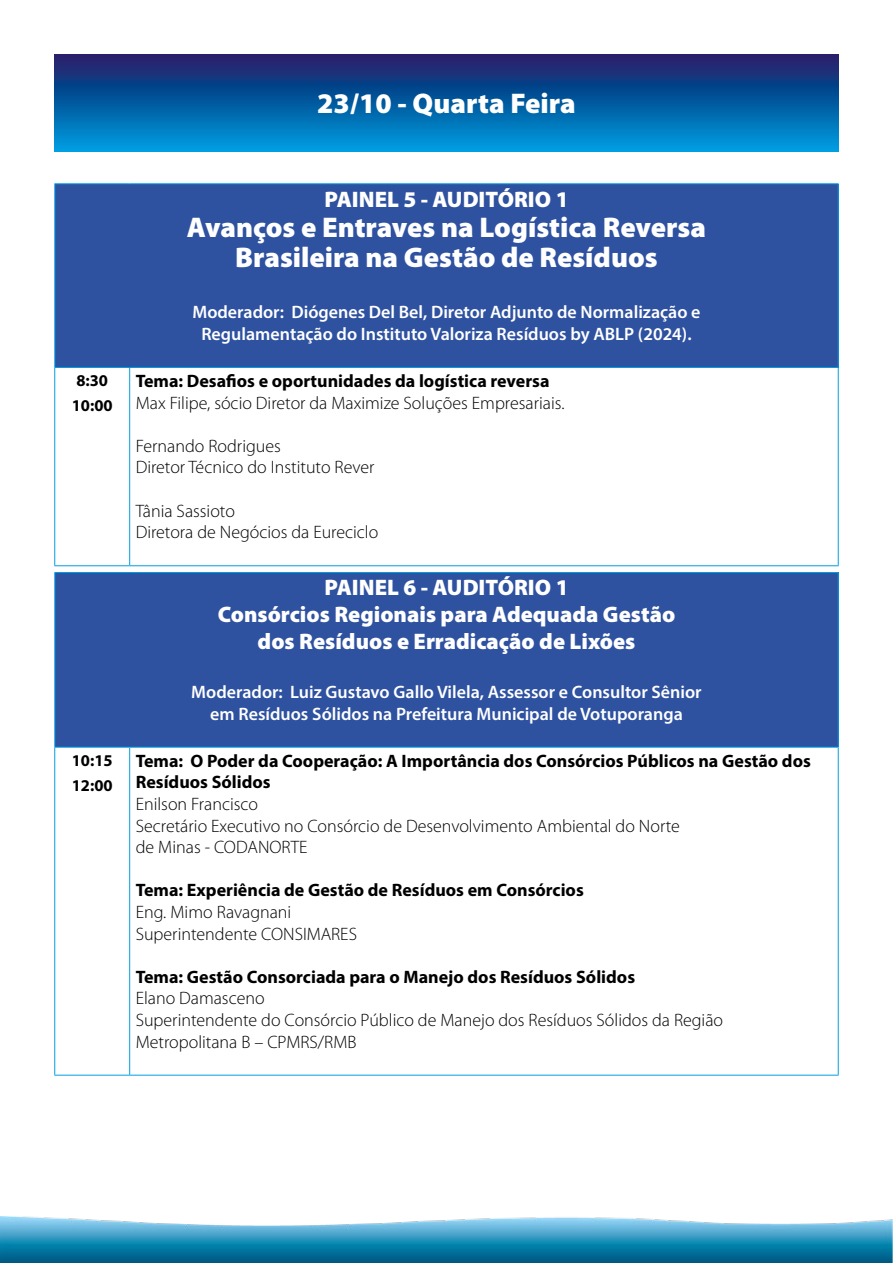
<style>
.page{position:relative;width:893px;height:1263px;background:#fff}
.page>*{position:absolute;margin:0;border:0;box-sizing:border-box;transform-origin:0 0}
.t1{font:900 28.5px/30px "Myriad Pro";color:#fff;text-align:center}
.t2{font:900 22.5px/27px "Myriad Pro";color:#fff;text-align:center}
.t3{font:300 18px/21.6px "Myriad Pro";color:#000}
.t4{font:700 18px/21.6px "Myriad Pro";color:#000}
.t5{font:600 18px/21.6px "Myriad Pro";color:#fff;text-align:center}
.t6{font:700 16.5px/25.5px "Myriad Pro";color:#000}
</style>
<div class="page">
<img style="left:0;top:1216px;width:893px;height:47px">
<svg style="left:54px;top:54px;width:785px;height:97px;background:#095aa0"></svg>
<div style="left:55px;top:184px;width:783px;height:183px;background:#2f52a0"></div>
<hr style="left:54px;top:183px;width:76px;height:1px;background:#009fe3">
<hr style="left:54px;top:184px;width:1px;height:183px;background:#009fe3">
<hr style="left:130px;top:183px;width:709px;height:1px;background:#009fe3">
<hr style="left:838px;top:184px;width:1px;height:183px;background:#009fe3">
<hr style="left:54px;top:367px;width:76px;height:1px;background:#009fe3">
<hr style="left:54px;top:368px;width:1px;height:197px;background:#009fe3">
<hr style="left:130px;top:367px;width:709px;height:1px;background:#009fe3">
<hr style="left:129px;top:368px;width:1px;height:197px;background:#009fe3">
<hr style="left:838px;top:368px;width:1px;height:197px;background:#009fe3">
<hr style="left:54px;top:565px;width:76px;height:1px;background:#009fe3">
<hr style="left:130px;top:565px;width:709px;height:1px;background:#009fe3">
<div style="left:55px;top:572px;width:783px;height:175px;background:#2f52a0"></div>
<hr style="left:54px;top:572px;width:76px;height:1px;background:#009fe3">
<hr style="left:54px;top:573px;width:1px;height:174px;background:#009fe3">
<hr style="left:130px;top:572px;width:709px;height:1px;background:#009fe3">
<hr style="left:838px;top:573px;width:1px;height:174px;background:#009fe3">
<hr style="left:54px;top:747px;width:76px;height:1px;background:#009fe3">
<hr style="left:54px;top:748px;width:1px;height:327px;background:#009fe3">
<hr style="left:130px;top:747px;width:709px;height:1px;background:#009fe3">
<hr style="left:129px;top:748px;width:1px;height:327px;background:#009fe3">
<hr style="left:838px;top:748px;width:1px;height:327px;background:#009fe3">
<hr style="left:54px;top:1075px;width:76px;height:1px;background:#009fe3">
<hr style="left:130px;top:1075px;width:709px;height:1px;background:#009fe3">
<h1 class="t1" style="left:317px;top:89px;width:260px">23/10 - Quarta Feira</h1>
<p class="t2" style="left:324px;top:186px;width:246px">PAINEL 5 - AUDITÓRIO 1</p>
<h1 class="t1" style="left:187px;top:212px;width:521px">Avanços e Entraves na Logística Reversa<br>Brasileira na Gestão de Resíduos</h1>
<p class="t5" style="left:192px;top:301px;width:510px">Moderador: Diógenes Del Bel, Diretor Adjunto de Normalização e<br>Regulamentação do Instituto Valoriza Resíduos by ABLP (2024).</p>
<p class="t6" style="left:72px;top:367px;width:42px">8:30<br>10:00</p>
<p class="t4" style="left:136px;top:369px;width:415px">Tema: Desafios e oportunidades da logística reversa</p>
<p class="t3" style="left:136px;top:392px;width:430px">Max Filipe, sócio Diretor da Maximize Soluções Empresariais.</p>
<p class="t3" style="left:136px;top:435px;width:240px">Fernando Rodrigues<br>Diretor Técnico do Instituto Rever</p>
<p class="t3" style="left:136px;top:500px;width:244px">Tânia Sassioto<br>Diretora de Negócios da Eureciclo</p>
<p class="t2" style="left:218px;top:574px;width:459px">PAINEL 6 - AUDITÓRIO 1<br>Consórcios Regionais para Adequada Gestão dos Resíduos e Erradicação de Lixões</p>
<p class="t5" style="left:191px;top:681px;width:512px">Moderador: Luiz Gustavo Gallo Vilela, Assessor e Consultor Sênior em Resíduos Sólidos na Prefeitura Municipal de Votuporanga</p>
<p class="t6" style="left:72px;top:747px;width:42px">10:15<br>12:00</p>
<p class="t4" style="left:136px;top:749px;width:677px">Tema: O Poder da Cooperação: A Importância dos Consórcios Públicos na Gestão dos<br>Resíduos Sólidos</p>
<p class="t3" style="left:136px;top:793px;width:546px">Enilson Francisco<br>Secretário Executivo no Consórcio de Desenvolvimento Ambiental do Norte de Minas - CODANORTE</p>
<p class="t4" style="left:136px;top:879px;width:450px">Tema: Experiência de Gestão de Resíduos em Consórcios</p>
<p class="t3" style="left:136px;top:901px;width:223px">Eng. Mimo Ravagnani<br>Superintendente CONSIMARES</p>
<p class="t4" style="left:136px;top:965px;width:501px">Tema: Gestão Consorciada para o Manejo dos Resíduos Sólidos</p>
<p class="t3" style="left:136px;top:988px;width:589px">Elano Damasceno<br>Superintendente do Consórcio Público de Manejo dos Resíduos Sólidos da Região<br>Metropolitana B – CPMRS/RMB</p>
</div>
